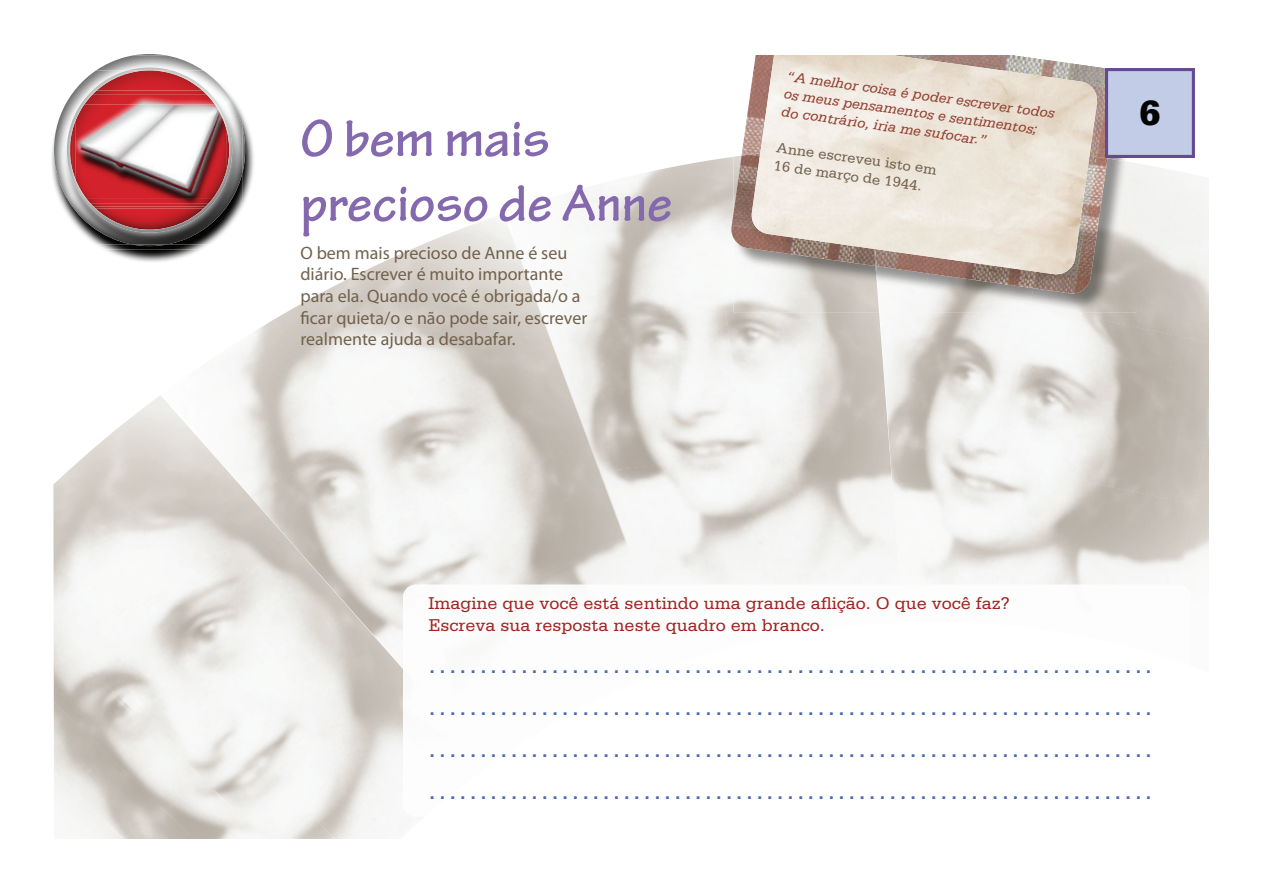
<style>
.page{position:relative;width:1263px;height:893px;background:#fff}
.page>*{position:absolute;margin:0;border:0;box-sizing:border-box;transform-origin:0 0}
.t1{font:700 54px "Tekton Pro";color:#8569ae}
.t2{font:900 37.05px "Serifa Std";color:#040503}
.t3{font:27px/42px "Serifa Std";color:#496ab3;text-align:justify}
.t4{font:18px "Myriad Pro";color:#72614c}
.t5{font:18px/21.6px "Serifa Std";color:#a02320}
.t6{font:italic 15px/18px "Serifa Std";color:#934031}
.t7{font:15px "Serifa Std";color:#72614c}
</style>
<div class="page">
<img style="left:53px;top:396px;width:196px;height:269px">
<img style="left:54px;top:564px;width:244px;height:275px">
<img style="left:54px;top:633px;width:211px;height:206px">
<img style="left:54px;top:702px;width:141px;height:137px">
<img style="left:54px;top:770px;width:70px;height:69px">
<img style="left:156px;top:533px;width:247px;height:271px">
<img style="left:298px;top:698px;width:105px;height:141px">
<img style="left:160px;top:291px;width:165px;height:204px">
<img style="left:249px;top:357px;width:272px;height:217px">
<img style="left:319px;top:449px;width:280px;height:205px">
<img style="left:390px;top:647px;width:13px;height:21px">
<img style="left:527px;top:541px;width:72px;height:44px">
<img style="left:547px;top:307px;width:197px;height:165px">
<img style="left:600px;top:454px;width:160px;height:130px">
<img style="left:599px;top:469px;width:44px;height:115px">
<img style="left:556px;top:353px;width:44px;height:119px">
<img style="left:513px;top:239px;width:43px;height:117px">
<img style="left:989px;top:312px;width:93px;height:269px">
<img style="left:880px;top:312px;width:151px;height:152px">
<img style="left:1048px;top:315px;width:161px;height:159px">
<img style="left:1177px;top:429px;width:32px;height:128px">
<img style="left:889px;top:441px;width:111px;height:76px">
<img style="left:1026px;top:474px;width:168px;height:111px">
<img style="left:893px;top:497px;width:96px;height:87px">
<img style="left:1025px;top:579px;width:28px;height:6px">
<img style="left:893px;top:499px;width:7px;height:86px">
<img style="left:403px;top:585px;width:126px;height:69px">
<img style="left:529px;top:585px;width:70px;height:69px">
<img style="left:733px;top:248px;width:143px;height:64px">
<img style="left:1033px;top:158px;width:103px;height:154px">
<img style="left:876px;top:286px;width:53px;height:26px">
<img style="left:741px;top:67px;width:376px;height:199px">
<img style="left:731px;top:156px;width:16px;height:92px">
<img style="left:875px;top:276px;width:139px;height:10px">
<img style="left:1014px;top:148px;width:93px;height:145px">
<img style="left:750px;top:55px;width:348px;height:221px">
<img style="left:51px;top:117px;width:203px;height:145px">
<img style="left:136px;top:54px;width:27px;height:1px">
<img style="left:63px;top:244px;width:179px;height:6px">
<img style="left:132px;top:244px;width:35px;height:2px">
<img style="left:55px;top:191px;width:189px;height:53px">
<img style="left:126px;top:55px;width:47px;height:2px">
<img style="left:55px;top:57px;width:189px;height:134px">
<img style="left:63px;top:70px;width:179px;height:174px">
<img style="left:128px;top:67px;width:43px;height:3px">
<img style="left:67px;top:70px;width:165px;height:163px">
<svg style="left:228px;top:148px;width:2px;height:15px"></svg>
<div style="left:1105px;top:68px;width:90px;height:90px;background:#c2cce7;border:3px solid #634a91"></div>
<svg style="left:301px;top:311px;width:8px;height:12px"></svg>
<h1 class="t1" style="left:300px;top:107px;width:250px">O bem mais</h1>
<h1 class="t1" style="left:300px;top:172px;width:373px">precioso de Anne</h1>
<p class="t4" style="left:300px;top:242px;width:268px">O bem mais precioso de Anne é seu</p>
<p class="t4" style="left:300px;top:263px;width:264px">diário. Escrever é muito importante</p>
<p class="t4" style="left:300px;top:285px;width:281px">para ela. Quando você é obrigada/o a</p>
<p class="t4" style="left:310px;top:306px;width:279px">car quieta/o e não pode sair, escrever</p>
<p class="t4" style="left:300px;top:328px;width:216px">realmente ajuda a desabafar.</p>
<p class="t6" style="left:788px;top:67px;width:272px;rotate:8deg">“A melhor coisa é poder escrever todos os meus pensamentos e sentimentos; do contrário, iria me sufocar.”</p>
<p class="t7" style="left:778px;top:139px;width:163px;rotate:8deg">Anne escreveu isto em</p>
<p class="t7" style="left:775px;top:157px;width:151px;rotate:8deg">16 de março de 1944.</p>
<h2 class="t2" style="left:1140px;top:91px;width:22px">6</h2>
<p class="t5" style="left:429px;top:593px;width:583px">Imagine que você está sentindo uma grande aflição. O que você faz?<br>Escreva sua resposta neste quadro em branco.</p>
<p class="t3" style="left:429px;top:643px;width:725px">....................................................................... ....................................................................... ....................................................................... .......................................................................</p>
</div>
